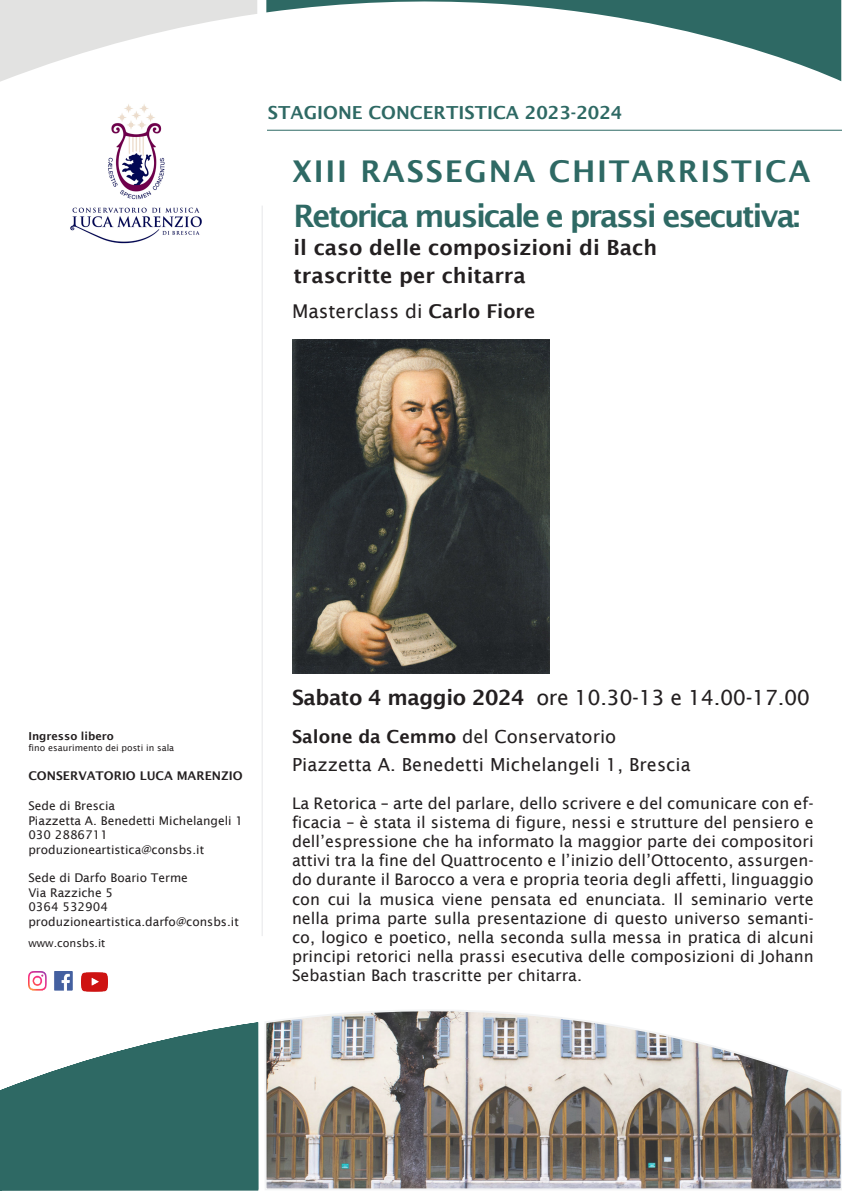
<style>
.page{position:relative;width:842px;height:1191px;background:#fff}
.page>*{position:absolute;margin:0;border:0;box-sizing:border-box;transform-origin:0 0}
.t1{font:600 31px "Lucida Sans";letter-spacing:-.07em;color:#2e6964}
.t2{font:600 30px "Lucida Sans";letter-spacing:.06em;color:#2e6964}
.t3{font:600 21px "Lucida Sans";color:#231f20}
.t4{font:21px "Lucida Sans";letter-spacing:-.02em;color:#231f20}
.t5{font:19px "Lucida Sans";color:#231f20}
.t6{font:18px "Lucida Sans";letter-spacing:.005em;color:#231f20}
.t7{font:600 18px "Lucida Sans";color:#2e6964}
.t8{font:16px/19.2px "Lucida Sans";color:#231f20;text-align:justify}
.t9{font:12px/14.4px "Lucida Sans";color:#231f20}
.t10{font:600 12px "Lucida Sans";color:#231f20}
.t11{font:600 11px "Lucida Sans";color:#231f20}
.t12{font:11px "Lucida Sans";color:#231f20}
.t13{font:9px "Lucida Sans";color:#231f20}
.s1{font-weight:600}
</style>
<div class="page">
<svg style="left:0;top:1022px;width:259px;height:169px;fill:#2e6964"></svg>
<img style="left:265px;top:1010px;width:577px;height:180px">
<svg style="left:0;top:0;width:257px;height:82px"></svg>
<svg style="left:266px;top:0;width:575px;height:81px"></svg>
<hr style="left:267px;top:130px;width:575px;height:1px;background:#2e6964">
<img style="left:70px;top:104px;width:132px;height:140px">
<img style="left:28px;top:971px;width:44px;height:19px">
<img style="left:81px;top:972px;width:26px;height:19px">
<hr style="left:262px;top:206px;width:1px;height:730px;background:#e6e7e9">
<img style="left:292px;top:340px;width:258px;height:333px">
<p class="t7" style="left:268px;top:102px;width:356px">STAGIONE CONCERTISTICA 2023-2024</p>
<p class="t2" style="left:292px;top:154px;width:520px">XIII RASSEGNA CHITARRISTICA</p>
<p class="t1" style="left:293px;top:199px;width:509px">Retorica musicale e prassi esecutiva:</p>
<p class="t3" style="left:293px;top:236px;width:365px">il caso delle composizioni di Bach</p>
<p class="t3" style="left:293px;top:264px;width:234px">trascritte per chitarra</p>
<p class="t5" style="left:292px;top:301px;width:245px">Masterclass di <span class="s1">Carlo Fiore</span></p>
<p class="t11" style="left:28px;top:730px;width:87px">Ingresso libero</p>
<p class="t13" style="left:28px;top:742px;width:147px">fino esaurimento dei posti in sala</p>
<p class="t10" style="left:28px;top:769px;width:216px">CONSERVATORIO LUCA MARENZIO</p>
<p class="t9" style="left:28px;top:799px;width:216px">Sede di Brescia<br>Piazzetta A. Benedetti Michelangeli 1<br>030 2886711 produzioneartistica@consbs.it</p>
<p class="t9" style="left:28px;top:871px;width:212px">Sede di Darfo Boario Terme<br>Via Razziche 5<br>0364 532904 produzioneartistica.darfo@consbs.it</p>
<p class="t12" style="left:28px;top:937px;width:79px">www.consbs.it</p>
<p class="t4" style="left:292px;top:685px;width:520px"><span class="s1">Sabato 4 maggio 2024</span> ore 10.30-13 e 14.00-17.00</p>
<p class="t6" style="left:292px;top:726px;width:326px"><span class="s1">Salone da Cemmo</span> del Conservatorio</p>
<p class="t6" style="left:292px;top:754px;width:400px">Piazzetta A. Benedetti Michelangeli 1, Brescia</p>
<p class="t8" style="left:292px;top:793px;width:523px">La Retorica – arte del parlare, dello scrivere e del comunicare con ef&shy;ficacia – è stata il sistema di figure, nessi e strutture del pensiero e dell’espressione che ha informato la maggior parte dei compositori attivi tra la fine del Quattrocento e l’inizio dell’Ottocento, assurgen&shy;do durante il Barocco a vera e propria teoria degli affetti, linguaggio con cui la musica viene pensata ed enunciata. Il seminario verte nella prima parte sulla presentazione di questo universo semanti&shy;co, logico e poetico, nella seconda sulla messa in pratica di alcuni principi retorici nella prassi esecutiva delle composizioni di Johann Sebastian Bach trascritte per chitarra.</p>
</div>
